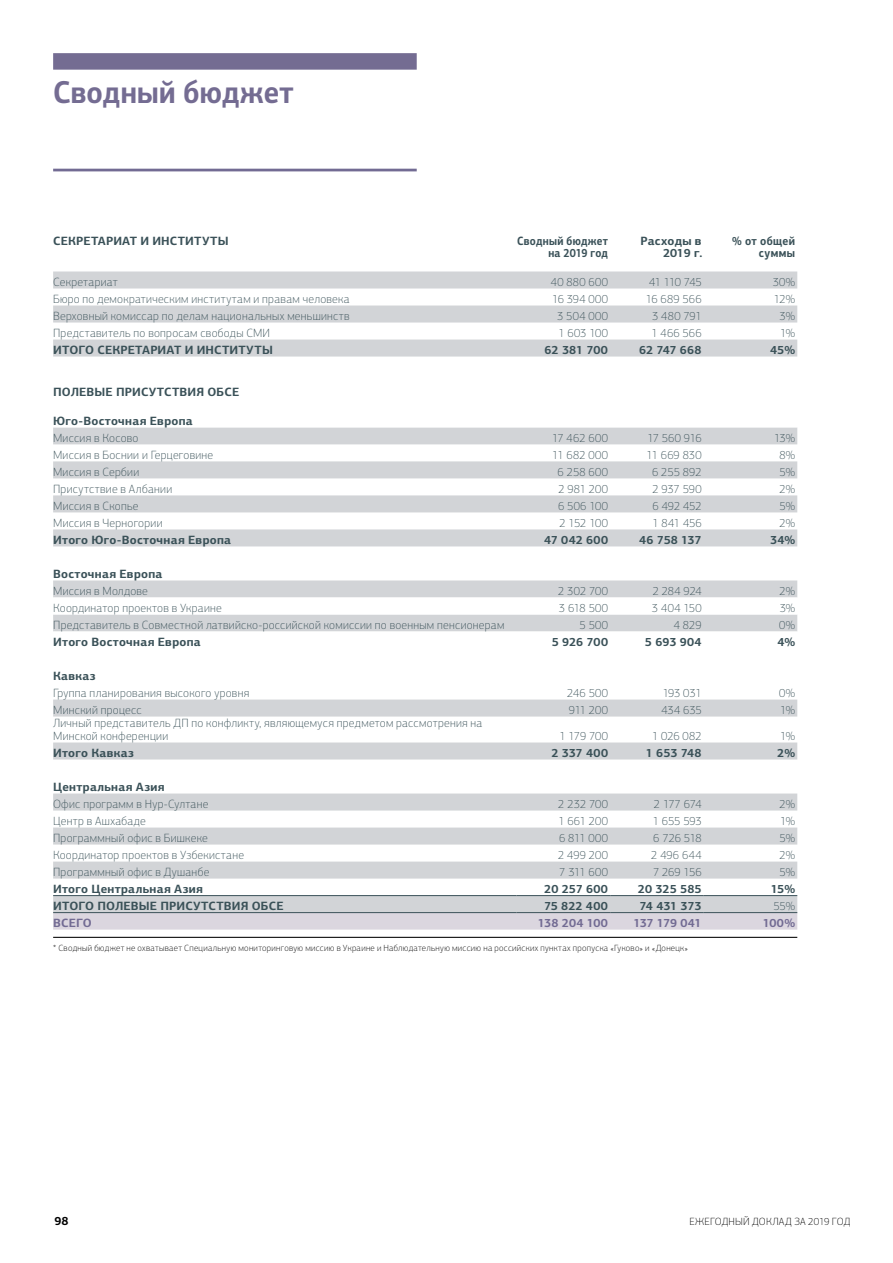
<style>
.page{position:relative;width:893px;height:1263px;background:#fff}
.page>*{position:absolute;margin:0;border:0;box-sizing:border-box;transform-origin:0 0}
.t1{font:700 31.5px "PF Centro Sans Pro";letter-spacing:.005em;color:#746c92;scale:.9 1}
.t2{font:100 12px/13.5px "PF Centro Sans Pro";letter-spacing:.02em;color:#3a5158}
.t3{font:700 12px/12px "PF Centro Sans Pro";letter-spacing:.02em;color:#3a5158;text-align:right}
.t4{font:700 12px/12px "PF Centro Sans Pro";letter-spacing:.02em;color:#3a5158;text-align:right;scale:.87 1}
.t5{font:700 12px "PF Centro Sans Pro";color:#726b93}
.t6{font:700 12px/12px "PF Centro Sans Pro";letter-spacing:.04em;color:#3a5158;text-align:right;scale:.9 1}
.t7{font:700 12px "PF Centro Sans Pro";letter-spacing:-.03em;color:#726b93}
.t8{font:700 12px "PF Centro Sans Pro";color:#000}
.t9{font:100 10.5px "PF Centro Sans Pro";letter-spacing:.01em;color:#000}
.t10{font:100 9px "PF Centro Sans Pro";letter-spacing:.035em;color:#000}
.s1{font-style:inherit}
</style>
<div class="page">
<div style="left:53px;top:53px;width:364px;height:17px;background:#746c92"></div>
<hr style="left:53px;top:169px;width:364px;height:2px;background:#726b93">
<hr style="left:53px;top:937px;width:744px;height:1px;background:#000">
<svg style="left:53px;top:271px;width:744px;height:641px"></svg>
<svg style="left:53px;top:410px;width:744px;height:255px"></svg>
<svg style="left:53px;top:665px;width:744px;height:17px"></svg>
<svg style="left:53px;top:913px;width:744px;height:17px"></svg>
<hr style="left:53px;top:895px;width:464px;height:1px;background:#3a5158">
<hr style="left:517px;top:895px;width:93px;height:1px;background:#3a5158">
<hr style="left:610px;top:895px;width:94px;height:1px;background:#3a5158">
<hr style="left:704px;top:895px;width:93px;height:1px;background:#3a5158">
<hr style="left:53px;top:912px;width:464px;height:1px;background:#3a5158">
<hr style="left:517px;top:912px;width:93px;height:1px;background:#3a5158">
<hr style="left:610px;top:912px;width:94px;height:1px;background:#3a5158">
<hr style="left:704px;top:912px;width:93px;height:1px;background:#3a5158">
<h1 class="t1" style="left:53px;top:72px;width:269px">Сводный бюджет</h1>
<p class="t3" style="left:53px;top:235px;width:177px">СЕКРЕТАРИАТ И ИНСТИТУТЫ</p>
<p class="t4" style="left:517px;top:235px;width:106px">Сводный бюджет на 2019 год</p>
<p class="t3" style="left:641px;top:235px;width:64px">Расходы в<br>201<span class="s1">9</span> г.</p>
<p class="t6" style="left:732px;top:235px;width:72px">% от общей суммы</p>
<p class="t2" style="left:53px;top:276px;width:66px">Секретариат</p>
<p class="t2" style="left:551px;top:276px;width:59px">40 880 600</p>
<p class="t2" style="left:649px;top:276px;width:54px">41 110 745</p>
<p class="t2" style="left:773px;top:276px;width:24px">30%</p>
<p class="t2" style="left:53px;top:293px;width:298px">Бюро по демократическим институтам и правам человека</p>
<p class="t2" style="left:552px;top:293px;width:58px">16 394 000</p>
<p class="t2" style="left:646px;top:293px;width:57px">16 689 566</p>
<p class="t2" style="left:774px;top:293px;width:23px">12%</p>
<p class="t2" style="left:53px;top:310px;width:298px">Верховный комиссар по делам национальных меньшинств</p>
<p class="t2" style="left:557px;top:310px;width:52px">3 504 000</p>
<p class="t2" style="left:652px;top:310px;width:51px">3 480 791</p>
<p class="t2" style="left:780px;top:310px;width:17px">3%</p>
<p class="t2" style="left:53px;top:327px;width:218px">Представитель по вопросам свободы СМИ</p>
<p class="t2" style="left:558px;top:327px;width:51px">1 603 100</p>
<p class="t2" style="left:651px;top:327px;width:52px">1 466 566</p>
<p class="t2" style="left:780px;top:327px;width:16px">1%</p>
<p class="t3" style="left:53px;top:344px;width:221px">ИТОГО СЕКРЕТАРИАТ И ИНСТИТУТЫ</p>
<p class="t3" style="left:544px;top:344px;width:65px">62 381 700</p>
<p class="t3" style="left:639px;top:344px;width:64px">62 747 668</p>
<p class="t3" style="left:770px;top:344px;width:26px">45%</p>
<p class="t3" style="left:53px;top:386px;width:188px">ПОЛЕВЫЕ ПРИСУТСТВИЯ ОБСЕ</p>
<p class="t3" style="left:53px;top:415px;width:141px">Юго-Восточная Европа</p>
<p class="t2" style="left:53px;top:431px;width:87px">Миссия в Косово</p>
<p class="t2" style="left:552px;top:431px;width:57px">17 462 600</p>
<p class="t2" style="left:647px;top:431px;width:56px">17 560 916</p>
<p class="t2" style="left:774px;top:431px;width:23px">13%</p>
<p class="t2" style="left:53px;top:448px;width:162px">Миссия в Боснии и Герцеговине</p>
<p class="t2" style="left:552px;top:448px;width:57px">11 682 000</p>
<p class="t2" style="left:647px;top:448px;width:56px">11 669 830</p>
<p class="t2" style="left:779px;top:448px;width:17px">8%</p>
<p class="t2" style="left:53px;top:465px;width:88px">Миссия в Сербии</p>
<p class="t2" style="left:558px;top:465px;width:52px">6 258 600</p>
<p class="t2" style="left:652px;top:465px;width:51px">6 255 892</p>
<p class="t2" style="left:780px;top:465px;width:17px">5%</p>
<p class="t2" style="left:53px;top:482px;width:121px">Присутствие в Албании</p>
<p class="t2" style="left:558px;top:482px;width:51px">2 981 200</p>
<p class="t2" style="left:652px;top:482px;width:51px">2 937 590</p>
<p class="t2" style="left:779px;top:482px;width:17px">2%</p>
<p class="t2" style="left:53px;top:499px;width:87px">Миссия в Скопье</p>
<p class="t2" style="left:558px;top:499px;width:51px">6 506 100</p>
<p class="t2" style="left:653px;top:499px;width:51px">6 492 452</p>
<p class="t2" style="left:780px;top:499px;width:17px">5%</p>
<p class="t2" style="left:53px;top:516px;width:111px">Миссия в Черногории</p>
<p class="t2" style="left:559px;top:516px;width:50px">2 152 100</p>
<p class="t2" style="left:652px;top:516px;width:51px">1 841 456</p>
<p class="t2" style="left:779px;top:516px;width:17px">2%</p>
<p class="t3" style="left:53px;top:534px;width:180px">Итого Юго-Восточная Европа</p>
<p class="t3" style="left:544px;top:534px;width:65px">47 042 600</p>
<p class="t3" style="left:639px;top:534px;width:64px">46 758 137</p>
<p class="t3" style="left:770px;top:534px;width:27px">34%</p>
<p class="t3" style="left:53px;top:568px;width:111px">Восточная Европа</p>
<p class="t2" style="left:53px;top:584px;width:96px">Миссия в Молдове</p>
<p class="t2" style="left:558px;top:584px;width:51px">2 302 700</p>
<p class="t2" style="left:653px;top:584px;width:50px">2 284 924</p>
<p class="t2" style="left:779px;top:584px;width:17px">2%</p>
<p class="t2" style="left:53px;top:602px;width:170px">Координатор проектов в Украине</p>
<p class="t2" style="left:559px;top:602px;width:51px">3 618 500</p>
<p class="t2" style="left:652px;top:602px;width:51px">3 404 150</p>
<p class="t2" style="left:780px;top:602px;width:17px">3%</p>
<p class="t2" style="left:53px;top:619px;width:453px">Представитель в Совместной латвийско-российской комиссии по военным пенсионерам</p>
<p class="t2" style="left:580px;top:619px;width:30px">5 500</p>
<p class="t2" style="left:674px;top:619px;width:29px">4 829</p>
<p class="t2" style="left:779px;top:619px;width:17px">0%</p>
<p class="t3" style="left:53px;top:636px;width:149px">Итого Восточная Европа</p>
<p class="t3" style="left:552px;top:636px;width:58px">5 926 700</p>
<p class="t3" style="left:645px;top:636px;width:58px">5 693 904</p>
<p class="t3" style="left:777px;top:636px;width:19px">4%</p>
<p class="t3" style="left:53px;top:670px;width:44px">Кавказ</p>
<p class="t2" style="left:53px;top:687px;width:198px">Группа планирования высокого уровня</p>
<p class="t2" style="left:567px;top:687px;width:42px">246 500</p>
<p class="t2" style="left:663px;top:687px;width:40px">193 031</p>
<p class="t2" style="left:779px;top:687px;width:17px">0%</p>
<p class="t2" style="left:53px;top:704px;width:90px">Минский процесс</p>
<p class="t2" style="left:569px;top:704px;width:41px">911 200</p>
<p class="t2" style="left:661px;top:704px;width:42px">434 635</p>
<p class="t2" style="left:780px;top:704px;width:16px">1%</p>
<p class="t2" style="left:53px;top:716px;width:431px">Личный представитель ДП по конфликту, являющемуся предметом рассмотрения на<br>Минской конференции</p>
<p class="t2" style="left:559px;top:729px;width:50px">1 179 700</p>
<p class="t2" style="left:652px;top:729px;width:51px">1 026 082</p>
<p class="t2" style="left:780px;top:729px;width:16px">1%</p>
<p class="t3" style="left:53px;top:747px;width:82px">Итого Кавказ</p>
<p class="t3" style="left:551px;top:747px;width:58px">2 337 400</p>
<p class="t3" style="left:646px;top:747px;width:57px">1 653 748</p>
<p class="t3" style="left:777px;top:747px;width:19px">2%</p>
<p class="t3" style="left:53px;top:781px;width:113px">Центральная Азия</p>
<p class="t2" style="left:53px;top:797px;width:157px">Офис программ в Нур-Султане</p>
<p class="t2" style="left:558px;top:797px;width:51px">2 232 700</p>
<p class="t2" style="left:654px;top:797px;width:49px">2 177 674</p>
<p class="t2" style="left:779px;top:797px;width:17px">2%</p>
<p class="t2" style="left:53px;top:815px;width:94px">Центр в Ашхабаде</p>
<p class="t2" style="left:558px;top:815px;width:51px">1 661 200</p>
<p class="t2" style="left:653px;top:815px;width:50px">1 655 593</p>
<p class="t2" style="left:780px;top:815px;width:16px">1%</p>
<p class="t2" style="left:53px;top:832px;width:156px">Программный офис в Бишкеке</p>
<p class="t2" style="left:559px;top:832px;width:50px">6 811 000</p>
<p class="t2" style="left:653px;top:832px;width:50px">6 726 518</p>
<p class="t2" style="left:780px;top:832px;width:17px">5%</p>
<p class="t2" style="left:53px;top:849px;width:192px">Координатор проектов в Узбекистане</p>
<p class="t2" style="left:558px;top:849px;width:51px">2 499 200</p>
<p class="t2" style="left:651px;top:849px;width:52px">2 496 644</p>
<p class="t2" style="left:779px;top:849px;width:17px">2%</p>
<p class="t2" style="left:53px;top:866px;width:158px">Программный офис в Душанбе</p>
<p class="t2" style="left:559px;top:866px;width:50px">7 311 600</p>
<p class="t2" style="left:653px;top:866px;width:50px">7 269 156</p>
<p class="t2" style="left:779px;top:866px;width:17px">5%</p>
<p class="t3" style="left:53px;top:883px;width:151px">Итого Центральная Азия</p>
<p class="t3" style="left:544px;top:883px;width:65px">20 257 600</p>
<p class="t3" style="left:638px;top:883px;width:65px">20 325 585</p>
<p class="t3" style="left:771px;top:883px;width:26px">15%</p>
<p class="t3" style="left:53px;top:900px;width:232px">ИТОГО ПОЛЕВЫЕ ПРИСУТСТВИЯ ОБСЕ</p>
<p class="t3" style="left:544px;top:900px;width:65px">75 822 400</p>
<p class="t3" style="left:639px;top:900px;width:64px">74 431 373</p>
<p class="t2" style="left:773px;top:900px;width:23px">55%</p>
<p class="t5" style="left:53px;top:916px;width:40px">ВСЕГО</p>
<p class="t5" style="left:538px;top:916px;width:72px">138 204 100</p>
<p class="t7" style="left:633px;top:916px;width:70px">137 179 041</p>
<p class="t5" style="left:763px;top:916px;width:34px">100%</p>
<p class="t10" style="left:53px;top:942px;width:636px">* Сводный бюджет не охватывает Специальную мониторинговую миссию в Украине и Наблюдательную миссию на российских пунктах пропуска «Гуково» и «Донецк»</p>
<p class="t8" style="left:54px;top:1213px;width:16px">98</p>
<p class="t9" style="left:689px;top:1215px;width:163px">ЕЖЕГОДНЫЙ ДОКЛАД ЗА 2019 ГОД</p>
</div>
